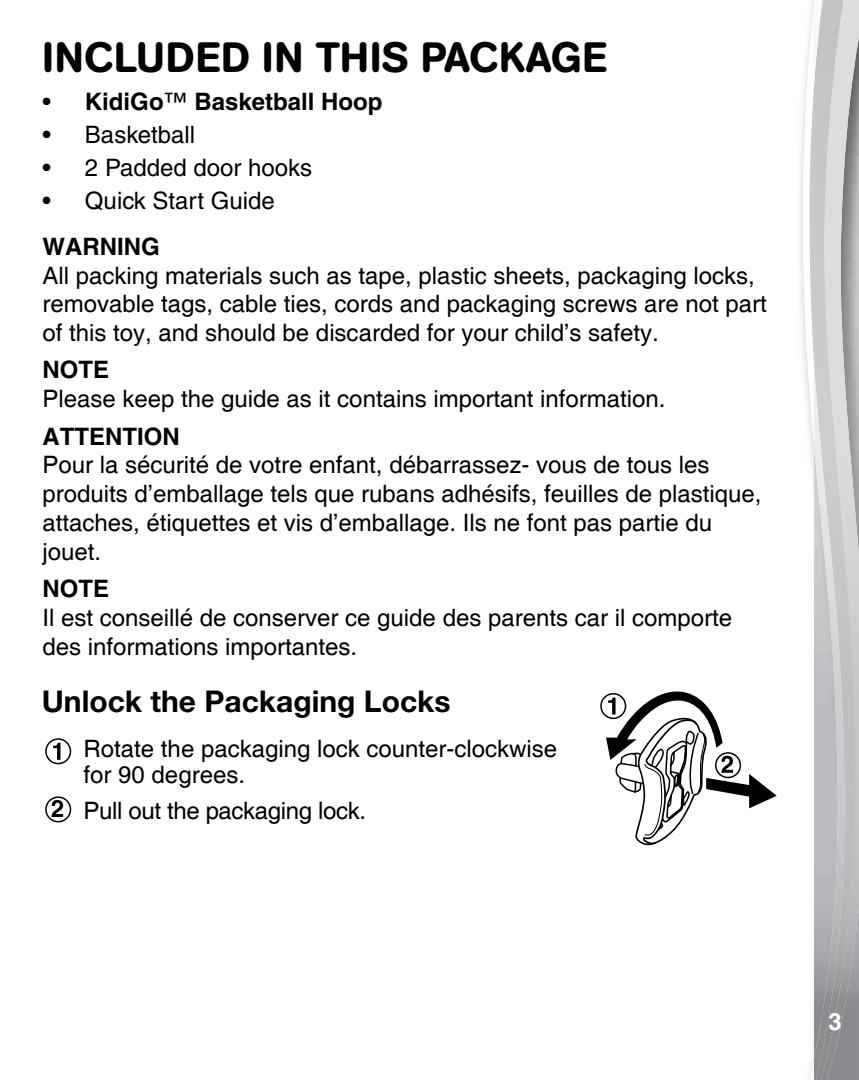
<style>
.page{position:relative;width:859px;height:1080px;background:#fff}
.page>*{position:absolute;margin:0;border:0;box-sizing:border-box;transform-origin:0 0}
.t1{font:500 42px "AG Book Rounded";letter-spacing:.02em;color:#000}
.t2{font:700 30px "Helvetica Neue 75";color:#000}
.t3{font:24px/28.8px "Helvetica";color:#000}
.t4{font:700 24px "Helvetica";color:#000}
.t5{font:500 24px "Helvetica";color:#000}
.t6{font:700 24px "Helvetica";color:#fff}
.s1{font-weight:500}
</style>
<div class="page">
<svg style="left:802px;top:0;width:12px;height:1080px"></svg>
<img style="left:847px;top:906px;width:12px;height:174px">
<svg style="left:847px;top:0;width:12px;height:906px;background:#b6b7b8"></svg>
<img style="left:814px;top:0;width:33px;height:1080px">
<div style="left:45px;top:738px;width:26px;height:26px;border:2px solid #000;border-radius:50%"></div>
<svg style="left:53px;top:743px;width:7px;height:17px"></svg>
<svg style="left:52px;top:800px;width:11px;height:17px"></svg>
<div style="left:45px;top:796px;width:26px;height:26px;border:2px solid #000;border-radius:50%"></div>
<div style="left:600px;top:693px;width:26px;height:26px;border:2px solid #000;border-radius:50%"></div>
<svg style="left:606px;top:691px;width:171px;height:155px"></svg>
<div style="left:715px;top:752px;width:26px;height:26px;border:2px solid #000;border-radius:50%"></div>
<h1 class="t1" style="left:42px;top:33px;width:566px">INCLUDED IN THIS PACKAGE</h1>
<p class="t4" style="left:42px;top:87px;width:341px"><span class="s1">•</span> KidiGo<span class="s1">™</span> Basketball Hoop</p>
<p class="t5" style="left:42px;top:120px;width:154px">• Basketball</p>
<p class="t5" style="left:42px;top:154px;width:271px">• 2 Padded door hooks</p>
<p class="t5" style="left:42px;top:187px;width:234px">• Quick Start Guide</p>
<p class="t4" style="left:42px;top:232px;width:119px">WARNING</p>
<p class="t3" style="left:42px;top:262px;width:726px">All packing materials such as tape, plastic sheets, packaging locks, removable tags, cable ties, cords and packaging screws are not part of this toy, and should be discarded for your child’s safety.</p>
<p class="t4" style="left:42px;top:355px;width:68px">NOTE</p>
<p class="t3" style="left:42px;top:385px;width:624px">Please keep the guide as it contains important information.</p>
<p class="t4" style="left:42px;top:421px;width:139px">ATTENTION</p>
<p class="t3" style="left:42px;top:451px;width:721px">Pour la sécurité de votre enfant, débarrassez- vous de tous les produits d’emballage tels que rubans adhésifs, feuilles de plastique, attaches, étiquettes et vis d’emballage. Ils ne font pas partie du jouet.</p>
<p class="t4" style="left:42px;top:574px;width:68px">NOTE</p>
<p class="t3" style="left:42px;top:604px;width:691px">Il est conseillé de conserver ce guide des parents car il comporte des informations importantes.</p>
<p class="t2" style="left:42px;top:683px;width:410px">Unlock the Packaging Locks</p>
<p class="t3" style="left:84px;top:737px;width:475px;line-height:25.5px">Rotate the packaging lock counter-clockwise for 90 degrees.</p>
<p class="t3" style="left:84px;top:797px;width:284px">Pull out the packaging lock.</p>
<p class="t6" style="left:828px;top:1007px;width:15px">3</p>
</div>
